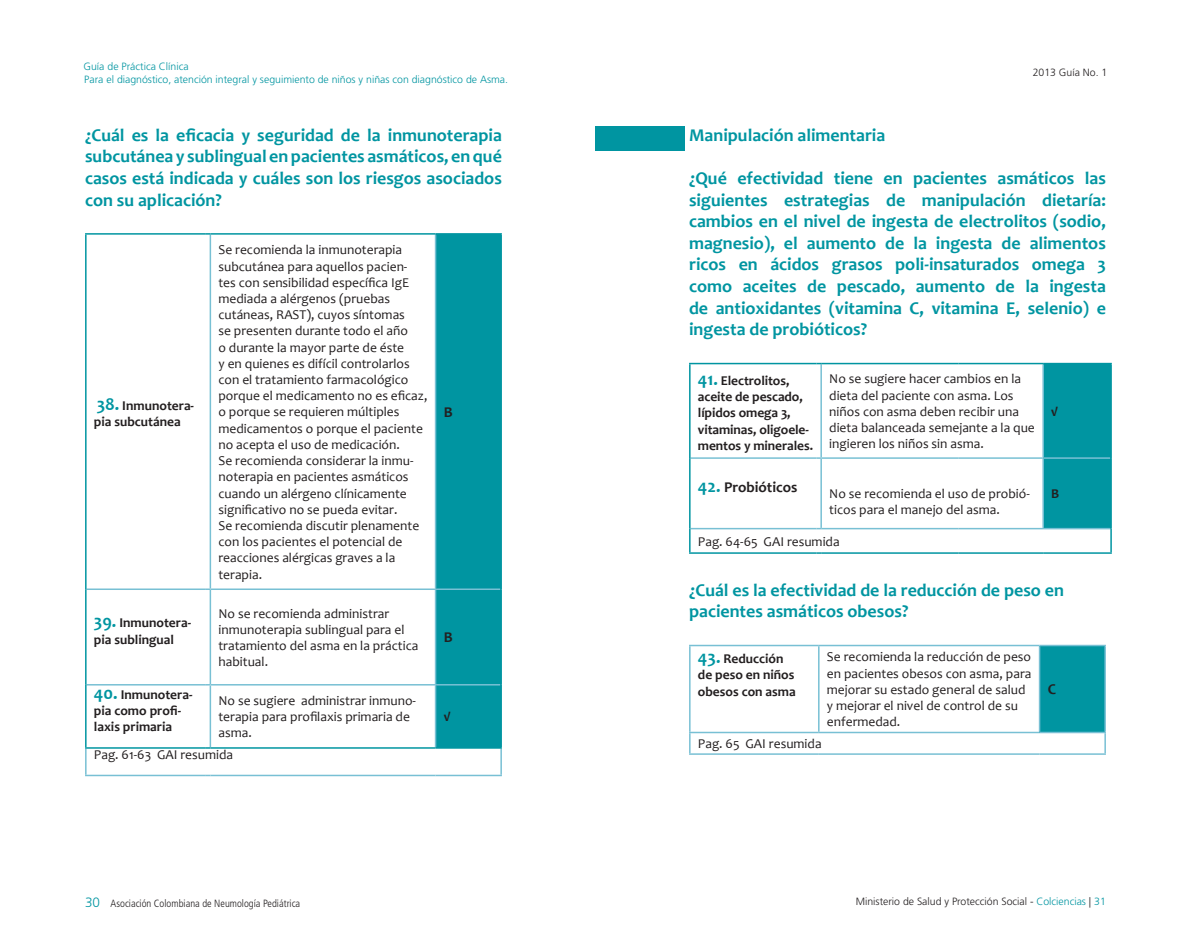
<style>
.page{position:relative;width:1191px;height:936px;background:#fff}
.page>*{position:absolute;margin:0;border:0;box-sizing:border-box;transform-origin:0 0}
.t1{font:700 18px/21.6px "Candara";color:#0095a1;text-align:justify}
.t2{font:700 15px "Candara";color:#231f20}
.t3{font:13.5px/16.2px "Candara";color:#231f20}
.t4{font:700 13.5px/16.2px "Candara";color:#231f20}
.t5{font:300 10.5px/12.6px "Frutiger LT Std";color:#0095a1}
.t6{font:300 10.5px "Frutiger LT Std";color:#231f20}
.t7{font:300 condensed 10.5px "Frutiger LT Std";color:#231f20}
.s1{font-size:18px;color:#0095a1}
.s2{font-stretch:normal;font-size:13.5px;color:#0095a1}
.s3{color:#0095a1}
</style>
<div class="page">
<svg style="left:436px;top:235px;width:64px;height:512px;background:#0496a3"></svg>
<hr style="left:210px;top:235px;width:1px;height:353px;background:#78c0d4">
<hr style="left:435px;top:235px;width:1px;height:353px;background:#78c0d4">
<hr style="left:87px;top:588px;width:119px;height:2px;background:#78c0d4">
<hr style="left:210px;top:588px;width:225px;height:2px;background:#78c0d4">
<hr style="left:210px;top:590px;width:1px;height:94px;background:#78c0d4">
<hr style="left:435px;top:588px;width:65px;height:2px;background:#78c0d4">
<hr style="left:435px;top:590px;width:1px;height:94px;background:#78c0d4">
<hr style="left:87px;top:684px;width:119px;height:1px;background:#78c0d4">
<hr style="left:210px;top:684px;width:225px;height:1px;background:#78c0d4">
<hr style="left:210px;top:685px;width:1px;height:62px;background:#78c0d4">
<hr style="left:435px;top:684px;width:65px;height:1px;background:#78c0d4">
<hr style="left:435px;top:685px;width:1px;height:62px;background:#78c0d4">
<hr style="left:85px;top:748px;width:2px;height:26px;background:#78c0d4">
<hr style="left:500px;top:748px;width:2px;height:26px;background:#78c0d4">
<hr style="left:85px;top:774px;width:121px;height:2px;background:#78c0d4">
<hr style="left:210px;top:774px;width:225px;height:2px;background:#78c0d4">
<hr style="left:435px;top:774px;width:67px;height:2px;background:#78c0d4">
<hr style="left:85px;top:233px;width:121px;height:2px;background:#0095a1">
<hr style="left:85px;top:235px;width:2px;height:354px;background:#0095a1">
<hr style="left:210px;top:233px;width:225px;height:2px;background:#0095a1">
<hr style="left:435px;top:233px;width:67px;height:2px;background:#0095a1">
<hr style="left:500px;top:235px;width:2px;height:354px;background:#0095a1">
<hr style="left:85px;top:589px;width:2px;height:95px;background:#0095a1">
<hr style="left:500px;top:589px;width:2px;height:95px;background:#0095a1">
<hr style="left:85px;top:684px;width:2px;height:63px;background:#0095a1">
<hr style="left:500px;top:684px;width:2px;height:63px;background:#0095a1">
<hr style="left:85px;top:747px;width:121px;height:1px;background:#0095a1">
<hr style="left:210px;top:747px;width:225px;height:1px;background:#0095a1">
<hr style="left:435px;top:747px;width:67px;height:1px;background:#0095a1">
<hr style="left:820px;top:364px;width:2px;height:93px;background:#78c0d4">
<hr style="left:1042px;top:364px;width:2px;height:93px;background:#78c0d4">
<hr style="left:690px;top:457px;width:126px;height:2px;background:#78c0d4">
<hr style="left:821px;top:457px;width:137px;height:2px;background:#78c0d4">
<hr style="left:820px;top:459px;width:2px;height:69px;background:#78c0d4">
<hr style="left:958px;top:457px;width:85px;height:2px;background:#78c0d4">
<hr style="left:1042px;top:459px;width:2px;height:69px;background:#78c0d4">
<hr style="left:690px;top:528px;width:126px;height:1px;background:#78c0d4">
<hr style="left:821px;top:528px;width:137px;height:1px;background:#78c0d4">
<hr style="left:958px;top:528px;width:85px;height:1px;background:#78c0d4">
<hr style="left:689px;top:363px;width:127px;height:1px;background:#0095a1">
<hr style="left:689px;top:364px;width:1px;height:94px;background:#0095a1">
<hr style="left:821px;top:363px;width:137px;height:1px;background:#0095a1">
<hr style="left:958px;top:363px;width:85px;height:1px;background:#0095a1">
<hr style="left:689px;top:458px;width:1px;height:70px;background:#0095a1">
<svg style="left:689px;top:528px;width:1px;height:24px"></svg>
<svg style="left:1043px;top:363px;width:68px;height:189px;background:#21a2ad"></svg>
<hr style="left:689px;top:552px;width:127px;height:1px;background:#0095a1">
<hr style="left:821px;top:552px;width:137px;height:1px;background:#0095a1">
<hr style="left:958px;top:552px;width:85px;height:1px;background:#0095a1">
<hr style="left:1043px;top:552px;width:68px;height:1px;background:#0095a1">
<div style="left:1039px;top:645px;width:66px;height:87px;background:#0095a1"></div>
<hr style="left:689px;top:644px;width:130px;height:2px;background:#78c0d4">
<hr style="left:689px;top:646px;width:1px;height:85px;background:#78c0d4">
<hr style="left:819px;top:644px;width:220px;height:2px;background:#78c0d4">
<hr style="left:818px;top:646px;width:1px;height:85px;background:#78c0d4">
<hr style="left:1039px;top:644px;width:67px;height:2px;background:#78c0d4">
<hr style="left:1038px;top:646px;width:2px;height:85px;background:#78c0d4">
<hr style="left:1104px;top:646px;width:2px;height:85px;background:#78c0d4">
<hr style="left:689px;top:731px;width:130px;height:2px;background:#78c0d4">
<svg style="left:689px;top:733px;width:1px;height:20px"></svg>
<hr style="left:819px;top:731px;width:220px;height:2px;background:#78c0d4">
<hr style="left:1039px;top:731px;width:67px;height:2px;background:#78c0d4">
<hr style="left:1104px;top:733px;width:2px;height:20px;background:#78c0d4">
<hr style="left:689px;top:753px;width:130px;height:1px;background:#78c0d4">
<hr style="left:819px;top:753px;width:220px;height:1px;background:#78c0d4">
<hr style="left:1039px;top:753px;width:67px;height:1px;background:#78c0d4">
<div style="left:595px;top:126px;width:90px;height:25px;background:#0095a1"></div>
<p class="t5" style="left:84px;top:60px;width:426px">Guía de Práctica Clínica<br>Para el diagnóstico, atención integral y seguimiento de niños y niñas con diagnóstico de Asma.</p>
<p class="t6" style="left:1032px;top:66px;width:76px">2013 Guía No. 1</p>
<h1 class="t1" style="left:85px;top:124px;width:418px">¿Cuál es la eficacia y seguridad de la inmunoterapia subcutánea y sublingual en pacientes asmáticos, en qué casos está indicada y cuáles son los riesgos asociados con su aplicación?</h1>
<p class="t4" style="left:94px;top:397px;width:102px"><span class="s1">38.</span> Inmunotera&shy;pia subcutánea</p>
<p class="t3" style="left:218px;top:242px;width:210px">Se recomienda la inmunoterapia subcutánea para aquellos pacien&shy;tes con sensibilidad específica IgE mediada a alérgenos (pruebas cutáneas, RAST), cuyos síntomas<br>se presenten durante todo el año<br>o durante la mayor parte de éste<br>y en quienes es difícil controlarlos con el tratamiento farmacológico porque el medicamento no es eficaz, o porque se requieren múltiples medicamentos o porque el paciente no acepta el uso de medicación.<br>Se recomienda considerar la inmu&shy;noterapia en pacientes asmáticos cuando un alérgeno clínicamente significativo no se pueda evitar.<br>Se recomienda discutir plenamente con los pacientes el potencial de reacciones alérgicas graves a la terapia.</p>
<p class="t4" style="left:94px;top:614px;width:99px"><span class="s1">39.</span> Inmunotera&shy;pia sublingual</p>
<p class="t3" style="left:218px;top:605px;width:201px">No se recomienda administrar inmunoterapia sublingual para el tratamiento del asma en la práctica habitual.</p>
<p class="t4" style="left:94px;top:686px;width:100px"><span class="s1">40.</span> Inmunotera&shy;pia como profi&shy;laxis primaria</p>
<p class="t3" style="left:218px;top:692px;width:199px">No se sugiere administrar inmuno&shy;terapia para profilaxis primaria de asma.</p>
<p class="t3" style="left:94px;top:745px;width:141px">Pag. 61-63 GAI resumida</p>
<p class="t2" style="left:444px;top:402px;width:10px">B</p>
<p class="t2" style="left:444px;top:628px;width:10px">B</p>
<p class="t4" style="left:444px;top:708px;width:8px">√</p>
<h1 class="t1" style="left:689px;top:124px;width:198px">Manipulación alimentaria</h1>
<p class="t1" style="left:689px;top:167px;width:418px">¿Qué efectividad tiene en pacientes asmáticos las siguientes estrategias de manipulación dietaría: cambios en el nivel de ingesta de electrolitos (sodio, magnesio), el aumento de la ingesta de alimentos ricos en ácidos grasos poli-insaturados omega 3 como aceites de pescado, aumento de la ingesta de antioxidantes (vitamina C, vitamina E, selenio) e ingesta de probióticos?</p>
<p class="t4" style="left:698px;top:372px;width:117px"><span class="s1">41.</span> Electrolitos, aceite de pescado, lípidos omega 3, vitaminas, oligoele&shy;mentos y minerales.</p>
<p class="t3" style="left:829px;top:370px;width:207px">No se sugiere hacer cambios en la dieta del paciente con asma. Los niños con asma deben recibir una dieta balanceada semejante a la que ingieren los niños sin asma.</p>
<p class="t4" style="left:1051px;top:403px;width:8px">√</p>
<p class="t2" style="left:698px;top:477px;width:101px"><span class="s1">42.</span> Probióticos</p>
<p class="t3" style="left:829px;top:485px;width:202px">No se recomienda el uso de probió&shy;ticos para el manejo del asma.</p>
<p class="t4" style="left:1051px;top:485px;width:10px">B</p>
<p class="t3" style="left:698px;top:533px;width:143px">Pag. 64-65 GAI resumida</p>
<h1 class="t1" style="left:689px;top:578px;width:376px">¿Cuál es la efectividad de la reducción de peso en pacientes asmáticos obesos?</h1>
<p class="t4" style="left:698px;top:650px;width:99px"><span class="s1">43.</span> Reducción de peso en niños obesos con asma</p>
<p class="t3" style="left:827px;top:648px;width:206px">Se recomienda la reducción de peso en pacientes obesos con asma, para mejorar su estado general de salud y mejorar el nivel de control de su enfermedad.</p>
<p class="t2" style="left:1047px;top:680px;width:10px">C</p>
<p class="t3" style="left:698px;top:735px;width:125px">Pag. 65 GAI resumida</p>
<p class="t7" style="left:85px;top:897px;width:217px"><span class="s2">30</span> Asociación Colombiana de Neumología Pediátrica</p>
<p class="t6" style="left:855px;top:895px;width:252px">Ministerio de Salud y Protección Social - <span class="s3">Colciencias</span> | <span class="s3">31</span></p>
</div>
